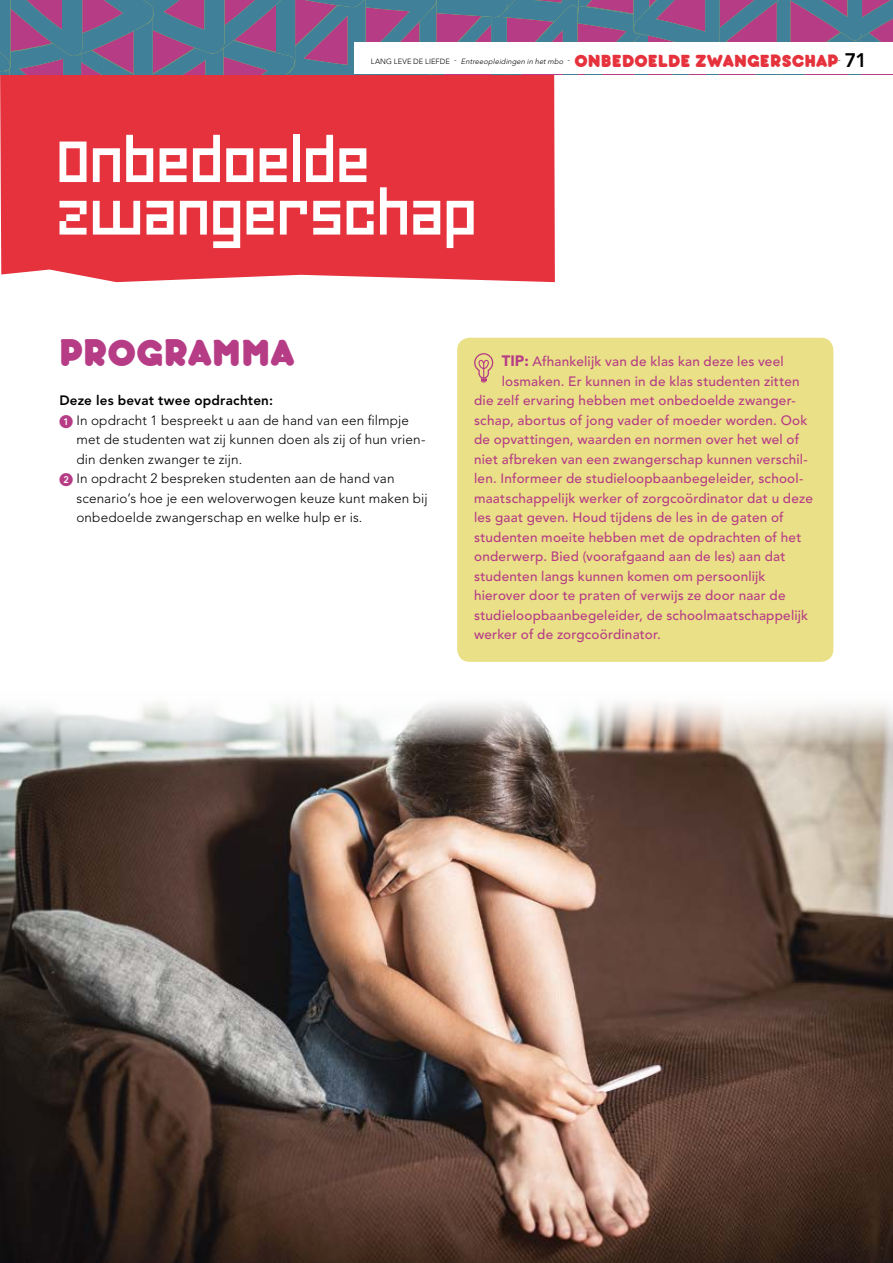
<style>
.page{position:relative;width:893px;height:1263px;background:#fff}
.page>*{position:absolute;margin:0;border:0;box-sizing:border-box;transform-origin:0 0}
.t1{font:67.5px/52.5px "Charriot Deluxe";letter-spacing:-.105em;color:#fff}
.t2{font:900 42px "bubbleboddy";letter-spacing:-.01em;color:#b63c86}
.t3{font:900 19.5px "bubbleboddy";color:#e5323d}
.t4{font:500 13.5px "Avenir LT Std";letter-spacing:.015em;color:#b63c86}
.t5{font:300 13.5px "Avenir LT Std";letter-spacing:.015em;color:#000}
.t6{font:800 13.5px "Avenir LT Std";letter-spacing:.015em;color:#000}
.t7{font:italic 300 7.5px "Avenir LT Std";color:#000}
.t8{font:300 7.5px "Avenir LT Std";color:#000}
.s1{font-style:normal}
.s2{font-family:"Avenir LT Std";font-weight:800;color:#000}
.s3{font-family:"European Pi One";font-weight:400;color:#b63c86}
.s4{font-weight:900;font-size:15px}
</style>
<div class="page">
<img style="left:0;top:702px;width:893px;height:561px">
<div style="left:0;top:74px;width:555px;height:208px;background:#e5323d"></div>
<div style="left:457px;top:338px;width:376px;height:324px;background:#e9e087;border-radius:13px"></div>
<svg style="left:474px;top:353px;width:19px;height:30px"></svg>
<svg style="left:0;top:0;width:893px;height:74px;background:#6f6991"></svg>
<div style="left:354px;top:43px;width:539px;height:31px;background:#fff"></div>
<p class="t7" style="left:371px;top:57px;width:201px"><span class="s1">LA N G L EV E D E L I E F D E </span><sup>-</sup> Entreeopleidingen in hetmbo <sup>-</sup></p>
<h3 class="t3" style="left:574px;top:47px;width:294px">ONBEDOELDE ZWANGERSCHAP <span class="s2">71</span></h3>
<p class="t8" style="left:838px;top:55px;width:4px">-</p>
<h1 class="t1" style="left:60px;top:119px;width:429px">Onbedoelde zwangerschap</h1>
<h2 class="t2" style="left:60px;top:324px;width:237px">PROGRAMMA</h2>
<p class="t6" style="left:60px;top:392px;width:215px">Deze les bevat twee opdrachten:</p>
<p class="t5" style="left:60px;top:412px;width:351px"><span class="s3">1</span> In opdracht 1 bespreekt u aan de hand van een filmpje</p>
<p class="t5" style="left:76px;top:431px;width:351px">met de studenten wat zij kunnen doen als zij of hun vrien-</p>
<p class="t5" style="left:76px;top:451px;width:167px">din denken zwanger te zijn.</p>
<p class="t5" style="left:60px;top:470px;width:337px"><span class="s3">2</span> In opdracht 2 bespreken studenten aan de hand van</p>
<p class="t5" style="left:76px;top:490px;width:353px">scenario’s hoe je een weloverwogen keuze kunt maken bij</p>
<p class="t5" style="left:76px;top:509px;width:288px">onbedoelde zwangerschap en welke hulp er is.</p>
<p class="t4" style="left:502px;top:354px;width:283px"><span class="s4">TIP:</span> Afhankelijk van de klas kan deze les veel</p>
<p class="t4" style="left:502px;top:373px;width:299px">losmaken. Er kunnen in de klas studenten zitten</p>
<p class="t4" style="left:474px;top:393px;width:323px">die zelf ervaring hebben met onbedoelde zwanger-</p>
<p class="t4" style="left:474px;top:412px;width:335px">schap, abortus of jong vader of moeder worden. Ook</p>
<p class="t4" style="left:474px;top:432px;width:327px">de opvattingen, waarden en normen over het wel of</p>
<p class="t4" style="left:474px;top:451px;width:335px">niet afbreken van een zwangerschap kunnen verschil-</p>
<p class="t4" style="left:474px;top:470px;width:331px">len. Informeer de studieloopbaanbegeleider, school-</p>
<p class="t4" style="left:474px;top:490px;width:340px">maatschappelijk werker of zorgcoördinator dat u deze</p>
<p class="t4" style="left:474px;top:509px;width:311px">les gaat geven. Houd tijdens de les in de gaten of</p>
<p class="t4" style="left:474px;top:529px;width:329px">studenten moeite hebben met de opdrachten of het</p>
<p class="t4" style="left:474px;top:548px;width:313px">onderwerp. Bied (voorafgaand aan de les) aan dat</p>
<p class="t4" style="left:474px;top:568px;width:293px">studenten langs kunnen komen om persoonlijk</p>
<p class="t4" style="left:474px;top:587px;width:313px">hierover door te praten of verwijs ze door naar de</p>
<p class="t4" style="left:474px;top:607px;width:336px">studieloopbaanbegeleider, de schoolmaatschappelijk</p>
<p class="t4" style="left:474px;top:626px;width:188px">werker of de zorgcoördinator.</p>
</div>
